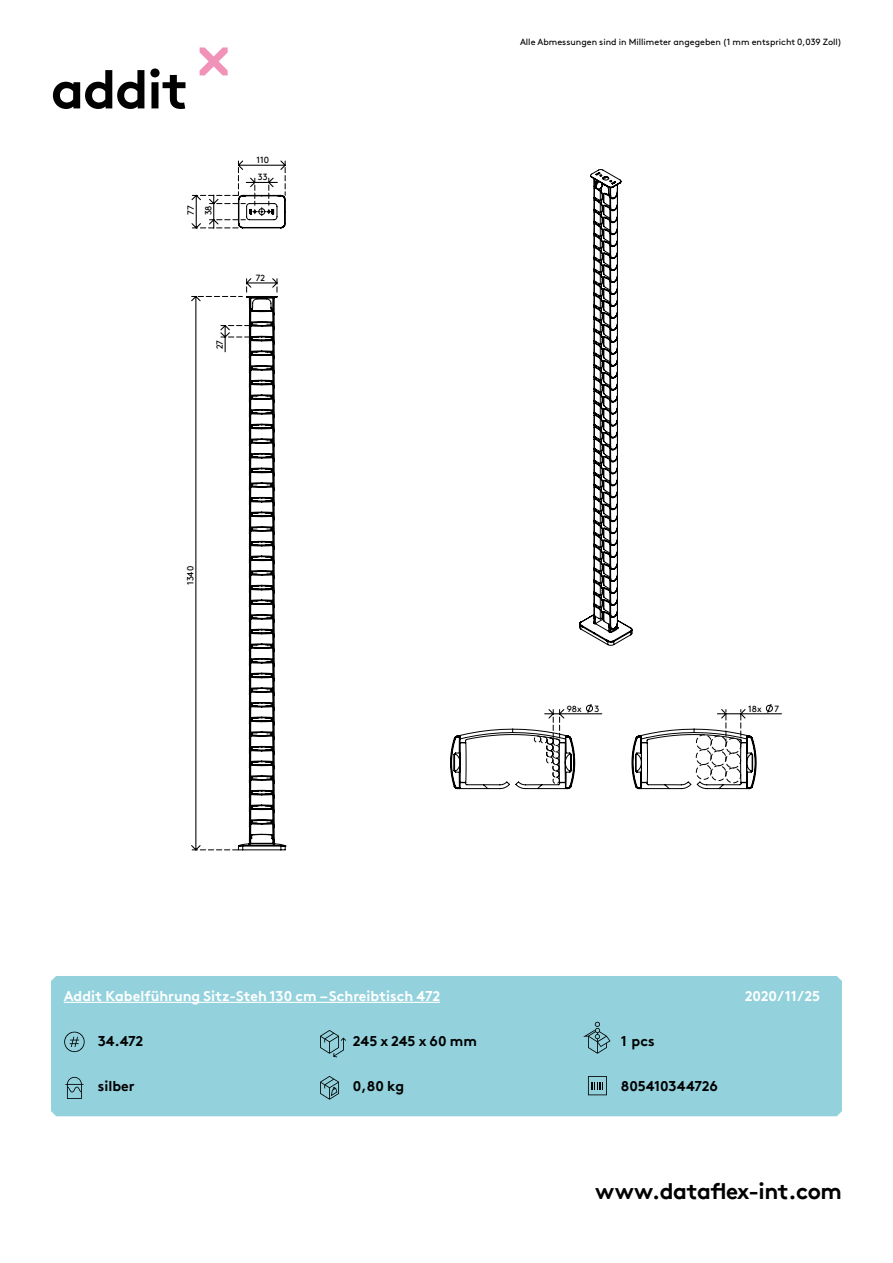
<style>
.page{position:relative;width:893px;height:1263px;background:#fff}
.page>*{position:absolute;margin:0;border:0;box-sizing:border-box;transform-origin:0 0}
.hoofdstuk{font:700 54px "Brown Pro TT";letter-spacing:-.02em;color:#000}
.t1{font:700 22.5px "Brown Pro TT";letter-spacing:-.02em;color:#000}
.t2{font:700 14.25px "Brown Pro TT";color:#fff}
.specificaties{font:700 14.25px "Brown Pro TT";color:#000}
.t3{font:9px "Brown";color:#000}
.t4{font:9px "Brown Pro TT Regular Alt";color:#000}
</style>
<div class="page">
<svg style="left:200px;top:47px;width:28px;height:28px"></svg>
<div style="left:51px;top:976px;width:791px;height:140px;background:#93d2dd"></div>
<svg style="left:191px;top:278px;width:95px;height:573px"></svg>
<svg style="left:191px;top:160px;width:95px;height:69px"></svg>
<svg style="left:579px;top:169px;width:54px;height:477px"></svg>
<svg style="left:450px;top:704px;width:332px;height:86px"></svg>
<svg style="left:64px;top:1032px;width:21px;height:20px"></svg>
<svg style="left:65px;top:1077px;width:18px;height:22px"></svg>
<svg style="left:320px;top:1030px;width:26px;height:27px"></svg>
<svg style="left:583px;top:1022px;width:27px;height:32px"></svg>
<svg style="left:320px;top:1076px;width:19px;height:24px"></svg>
<svg style="left:588px;top:1076px;width:19px;height:19px"></svg>
<hr style="left:64px;top:1002px;width:376px;height:1px;background:#fff">
<p class="hoofdstuk" style="left:51px;top:46px;width:139px">addit</p>
<p class="t4" style="left:184px;top:215px;width:11px;rotate:-90deg">77</p>
<p class="t4" style="left:201px;top:215px;width:12px;rotate:-90deg">38</p>
<p class="t4" style="left:213px;top:349px;width:11px;rotate:-90deg">27</p>
<p class="t4" style="left:257px;top:153px;width:14px">110</p>
<p class="t4" style="left:258px;top:170px;width:11px">33</p>
<p class="t4" style="left:256px;top:271px;width:11px">72</p>
<p class="t4" style="left:184px;top:585px;width:20px;rotate:-90deg">1340</p>
<p class="t3" style="left:520px;top:35px;width:323px">Alle Abmessungen sind in Millimeter angegeben (1 mm entspricht 0,039 Zoll)</p>
<p class="t4" style="left:567px;top:701px;width:17px">98x</p>
<p class="t4" style="left:594px;top:701px;width:6px">3</p>
<p class="t4" style="left:748px;top:701px;width:15px">18x</p>
<p class="t4" style="left:774px;top:701px;width:6px">7</p>
<h3 class="t2" style="left:64px;top:985px;width:378px">Addit Kabelführung Sitz-Steh 130 cm – Schreibtisch 472</h3>
<h3 class="t2" style="left:745px;top:985px;width:77px">2020/11/25</h3>
<h3 class="specificaties" style="left:98px;top:1029px;width:47px">34.472</h3>
<p class="specificaties" style="left:98px;top:1074px;width:38px">silber</p>
<p class="specificaties" style="left:353px;top:1029px;width:125px">245 x 245 x 60 mm</p>
<p class="specificaties" style="left:621px;top:1029px;width:35px">1 pcs</p>
<p class="specificaties" style="left:353px;top:1074px;width:53px">0,80 kg</p>
<h3 class="specificaties" style="left:621px;top:1074px;width:98px">805410344726</h3>
<h2 class="t1" style="left:595px;top:1173px;width:248px">www.dataflex-int.com</h2>
</div>
